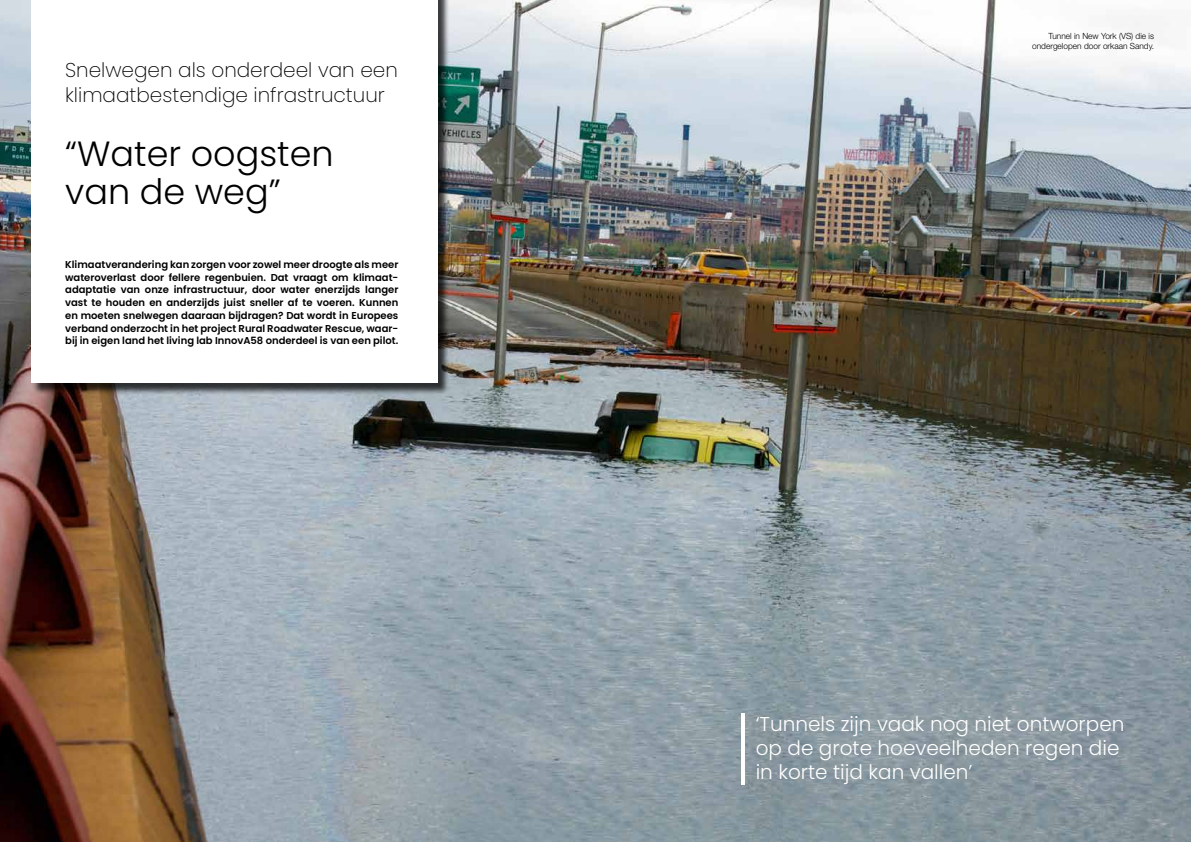
<style>
.page{position:relative;width:1191px;height:842px;background:#fff}
.page>*{position:absolute;margin:0;border:0;box-sizing:border-box;transform-origin:0 0}
.t1{font:300 35px/38.3px "Poppins";color:#000}
.t2{font:300 20px/24px "Poppins";color:#fff}
.t3{font:200 20px/25.5px "Poppins";color:#000}
.t4{font:600 10px/12.8px "Poppins";color:#000;text-align:justify}
.t5{font:300 8.5px/10px "Helvetica Neue LT Std";color:#000;text-align:right}
</style>
<div class="page">
<img style="left:0;top:0;width:1191px;height:842px">
<div style="left:33px;top:0;width:417px;height:395px;background:#000;opacity:.75"></div>
<div style="left:31px;top:0;width:406px;height:383px;background:#fff"></div>
<hr style="left:741px;top:713px;width:3px;height:72px;background:#fff">
<h2 class="t3" style="left:65px;top:57px;width:334px">Snelwegen als onderdeel van een klimaatbestendige infrastructuur</h2>
<h1 class="t1" style="left:65px;top:135px;width:270px">“Water oogsten van de weg”</h1>
<p class="t4" style="left:65px;top:258px;width:335px">Klimaatverandering kan zorgen voor zowel meer droogte als meer wateroverlast door fellere regenbuien. Dat vraagt om klimaat&shy;adaptatie van onze infrastructuur, door water enerzijds langer vast te houden en anderzijds juist sneller af te voeren. Kunnen en moeten snelwegen daaraan bijdragen? Dat wordt in Europees verband onderzocht in het project Rural Roadwater Rescue, waar&shy;bij in eigen land het living lab InnovA58 onderdeel is van een pilot.</p>
<p class="t5" style="left:1032px;top:30px;width:123px">Tunnel in New York (VS) die is ondergelopen door orkaan Sandy.</p>
<h2 class="t2" style="left:755px;top:712px;width:370px">‘Tunnels zijn vaak nog niet ontworpen op de grote hoeveelheden regen die in korte tijd kan vallen’</h2>
</div>
